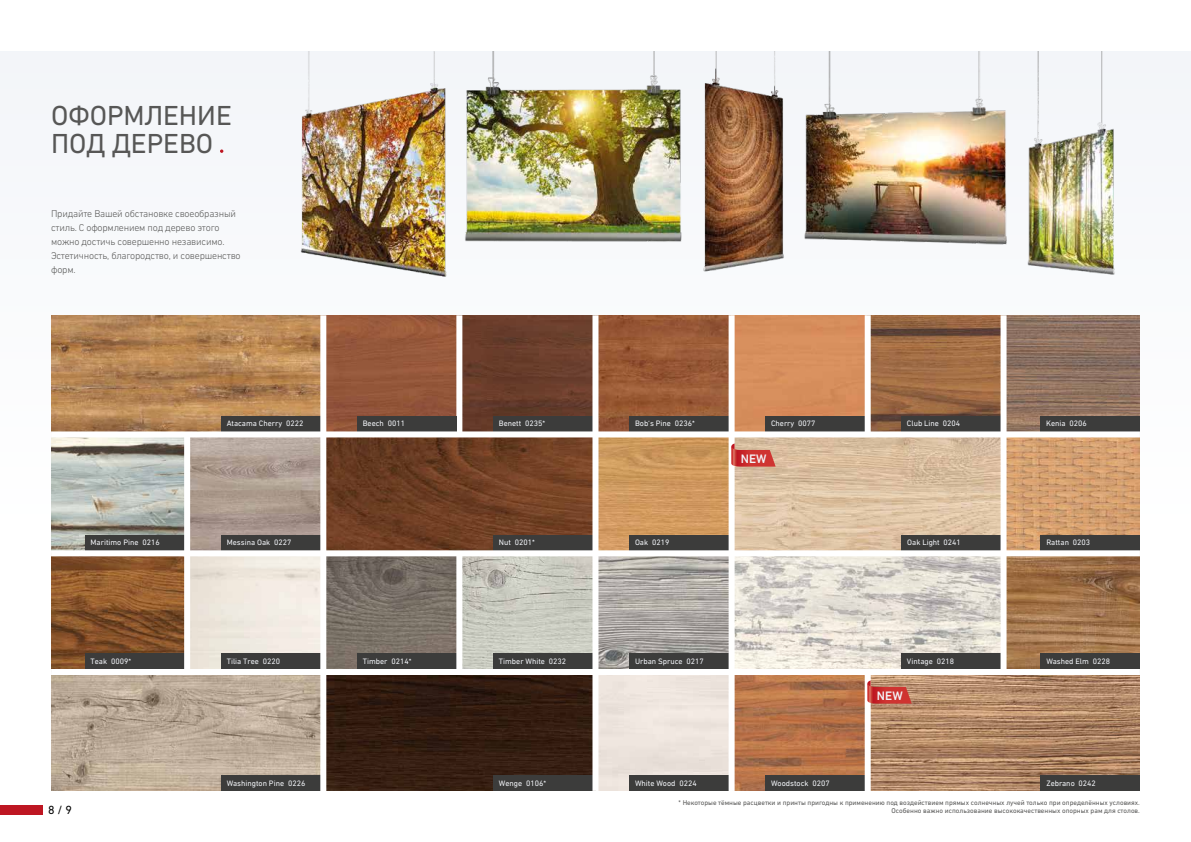
<style>
.page{position:relative;width:1191px;height:842px;background:#fff}
.page>*{position:absolute;margin:0;border:0;box-sizing:border-box;transform-origin:0 0}
.t1{font:28px/28px "DIN Next CYR";color:#575756}
.t2{font:500 12.5px "DIN Next CYR";color:#f3f5f9}
.t3{font:12px "DIN Next CYR";color:#000}
.t4{font:300 10px/14px "DIN Next CYR";letter-spacing:-.02em;color:#575756}
.t5{font:8px "DIN Next CYR";color:#f3f5f9}
.t6{font:7px/8.4px "DIN Next CYR";color:#575756;text-align:right}
</style>
<div class="page">
<img style="left:250px;top:51px;width:889px;height:226px">
<img style="left:51px;top:315px;width:1089px;height:476px">
<div style="left:456px;top:315px;width:6px;height:119px;background:#fff"></div>
<div style="left:357px;top:416px;width:99px;height:15px;background:#3c3c3b"></div>
<div style="left:357px;top:653px;width:99px;height:16px;background:#3c3c3b"></div>
<div style="left:221px;top:416px;width:99px;height:15px;background:#3c3c3b"></div>
<div style="left:85px;top:535px;width:99px;height:15px;background:#3c3c3b"></div>
<div style="left:85px;top:653px;width:99px;height:16px;background:#3c3c3b"></div>
<div style="left:629px;top:775px;width:99px;height:16px;background:#3c3c3b"></div>
<div style="left:493px;top:416px;width:99px;height:15px;background:#3c3c3b"></div>
<div style="left:493px;top:653px;width:99px;height:16px;background:#3c3c3b"></div>
<div style="left:629px;top:416px;width:99px;height:15px;background:#3c3c3b"></div>
<div style="left:629px;top:535px;width:99px;height:15px;background:#3c3c3b"></div>
<div style="left:1040px;top:775px;width:100px;height:16px;background:#3c3c3b"></div>
<div style="left:1040px;top:653px;width:100px;height:16px;background:#3c3c3b"></div>
<div style="left:1040px;top:535px;width:100px;height:15px;background:#3c3c3b"></div>
<div style="left:765px;top:775px;width:99px;height:16px;background:#3c3c3b"></div>
<div style="left:221px;top:535px;width:99px;height:15px;background:#3c3c3b"></div>
<div style="left:221px;top:653px;width:99px;height:16px;background:#3c3c3b"></div>
<div style="left:493px;top:535px;width:99px;height:15px;background:#3c3c3b"></div>
<div style="left:629px;top:653px;width:99px;height:16px;background:#3c3c3b"></div>
<div style="left:221px;top:775px;width:99px;height:16px;background:#3c3c3b"></div>
<div style="left:493px;top:775px;width:99px;height:16px;background:#3c3c3b"></div>
<div style="left:592px;top:315px;width:6px;height:476px;background:#fff"></div>
<div style="left:320px;top:315px;width:6px;height:476px;background:#fff"></div>
<div style="left:765px;top:416px;width:99px;height:15px;background:#3c3c3b"></div>
<div style="left:864px;top:672px;width:6px;height:119px;background:#fff"></div>
<div style="left:51px;top:669px;width:1089px;height:6px;background:#fff"></div>
<div style="left:901px;top:653px;width:99px;height:16px;background:#3c3c3b"></div>
<svg style="left:867px;top:680px;width:44px;height:24px"></svg>
<div style="left:1040px;top:416px;width:99px;height:15px;background:#3c3c3b"></div>
<div style="left:901px;top:416px;width:99px;height:15px;background:#3c3c3b"></div>
<div style="left:864px;top:315px;width:6px;height:119px;background:#fff"></div>
<div style="left:0;top:805px;width:43px;height:10px;background:#be1622"></div>
<div style="left:901px;top:535px;width:99px;height:15px;background:#3c3c3b"></div>
<div style="left:728px;top:315px;width:6px;height:476px;background:#fff"></div>
<svg style="left:731px;top:443px;width:44px;height:24px"></svg>
<div style="left:51px;top:550px;width:1089px;height:6px;background:#fff"></div>
<div style="left:1000px;top:315px;width:6px;height:358px;background:#fff"></div>
<div style="left:51px;top:431px;width:1089px;height:6px;background:#fff"></div>
<div style="left:184px;top:434px;width:6px;height:239px;background:#fff"></div>
<div style="left:456px;top:553px;width:6px;height:119px;background:#fff"></div>
<svg style="left:220px;top:149px;width:3px;height:4px"></svg>
<h1 class="t1" style="left:51px;top:101px;width:182px">ОФОРМЛЕНИЕ<br>ПОД ДЕРЕВО</h1>
<p class="t4" style="left:51px;top:207px;width:191px">Придайте Вашей обстановке своеобразный стиль. С оформлением под дерево этого можно достичь совершенно независимо.<br>Эстетичность, благородство, и совершенство форм.</p>
<p class="t5" style="left:227px;top:419px;width:78px">Atacama Cherry 0222</p>
<p class="t5" style="left:363px;top:419px;width:44px">Beech 0011</p>
<p class="t5" style="left:499px;top:419px;width:48px">Benett 0235*</p>
<p class="t5" style="left:635px;top:419px;width:61px">Bob‘s Pine 0236*</p>
<p class="t5" style="left:771px;top:419px;width:46px">Cherry 0077</p>
<p class="t5" style="left:907px;top:419px;width:55px">Club Line 0204</p>
<p class="t5" style="left:1046px;top:419px;width:42px">Kenia 0206</p>
<h2 class="t2" style="left:741px;top:451px;width:27px">NEW</h2>
<p class="t5" style="left:91px;top:538px;width:71px">Maritimo Pine 0216</p>
<p class="t5" style="left:227px;top:538px;width:66px">Messina Oak 0227</p>
<p class="t5" style="left:499px;top:538px;width:37px">Nut 0201*</p>
<p class="t5" style="left:635px;top:538px;width:36px">Oak 0219</p>
<p class="t5" style="left:907px;top:538px;width:55px">Oak Light 0241</p>
<p class="t5" style="left:1046px;top:538px;width:45px">Rattan 0203</p>
<p class="t5" style="left:91px;top:656px;width:42px">Teak 0009*</p>
<p class="t5" style="left:227px;top:656px;width:55px">Tilia Tree 0220</p>
<p class="t5" style="left:363px;top:656px;width:50px">Timber 0214*</p>
<p class="t5" style="left:499px;top:656px;width:69px">Timber White 0232</p>
<p class="t5" style="left:635px;top:656px;width:70px">Urban Spruce 0217</p>
<p class="t5" style="left:907px;top:656px;width:49px">Vintage 0218</p>
<p class="t5" style="left:1046px;top:656px;width:65px">Washed Elm 0228</p>
<h2 class="t2" style="left:877px;top:688px;width:27px">NEW</h2>
<p class="t5" style="left:227px;top:778px;width:80px">Washington Pine 0226</p>
<p class="t5" style="left:499px;top:778px;width:49px">Wenge 0106*</p>
<p class="t5" style="left:635px;top:778px;width:63px">White Wood 0224</p>
<p class="t5" style="left:771px;top:778px;width:60px">Woodstock 0207</p>
<p class="t5" style="left:1046px;top:778px;width:51px">Zebrano 0242</p>
<h3 class="t3" style="left:48px;top:803px;width:25px">8 / 9</h3>
<p class="t6" style="left:678px;top:798px;width:463px">* Некоторые тёмные расцветки и принты пригодны к применению под воздействием прямых солнечных лучей только при определённых условиях.<br>Особенно важно использование высококачественных опорных рам для столов.</p>
</div>
